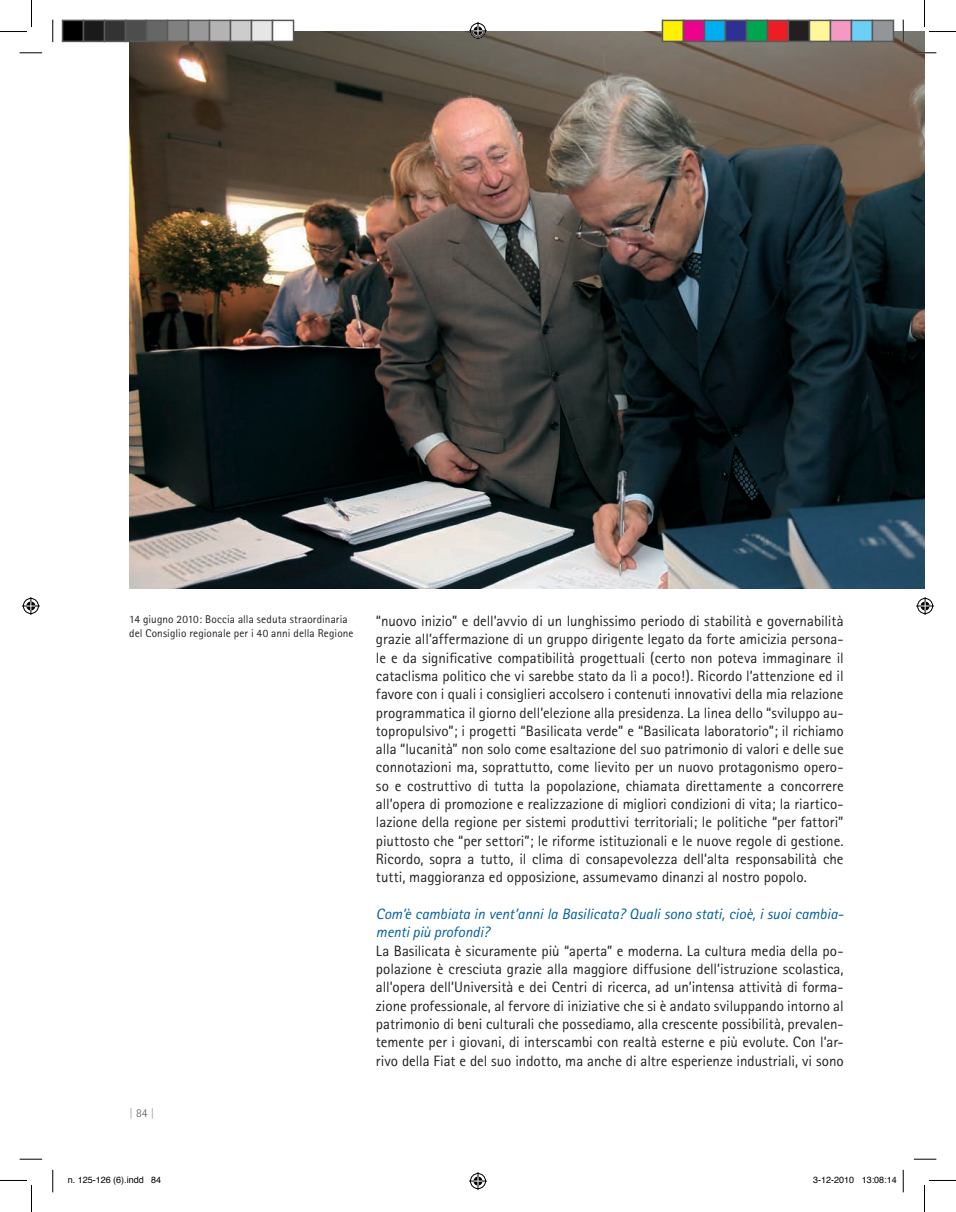
<style>
.page{position:relative;width:956px;height:1212px;background:#fff}
.page>*{position:absolute;margin:0;border:0;box-sizing:border-box;transform-origin:0 0}
.t1{font:15px/18.3px "Rotis Sans Serif";color:#231f20;text-align:justify}
.t2{font:300 12px "Rotis Sans Serif";color:#8a8c8f}
.t3{font:11.25px/13.5px "Rotis Sans Serif";letter-spacing:.01em;color:#231f20}
.t4{font:9px "Helvetica";color:#000}
.s1{color:#57585a}
.s2{font-style:italic;color:#005d9c}
</style>
<div class="page">
<img style="left:129px;top:32px;width:795px;height:557px">
<svg style="left:20px;top:52px;width:22px;height:2px"></svg>
<svg style="left:914px;top:52px;width:22px;height:2px"></svg>
<svg style="left:20px;top:1158px;width:22px;height:1px"></svg>
<svg style="left:914px;top:1158px;width:22px;height:1px"></svg>
<svg style="left:52px;top:20px;width:2px;height:22px"></svg>
<svg style="left:52px;top:1169px;width:2px;height:22px"></svg>
<svg style="left:903px;top:20px;width:1px;height:22px"></svg>
<svg style="left:903px;top:1169px;width:1px;height:22px"></svg>
<svg style="left:0;top:0;width:32px;height:32px"></svg>
<svg style="left:0;top:1180px;width:32px;height:31px"></svg>
<svg style="left:924px;top:0;width:32px;height:32px"></svg>
<svg style="left:924px;top:1180px;width:32px;height:31px"></svg>
<svg style="left:469px;top:22px;width:18px;height:18px"></svg>
<svg style="left:469px;top:1172px;width:18px;height:17px"></svg>
<svg style="left:22px;top:597px;width:18px;height:18px"></svg>
<svg style="left:916px;top:597px;width:18px;height:18px"></svg>
<div style="left:63px;top:20px;width:21px;height:21px;background:#000"></div>
<div style="left:62px;top:20px;width:22px;height:22px;border:2px solid #595959"></div>
<div style="left:84px;top:20px;width:21px;height:21px;background:#1a1a1a"></div>
<div style="left:83px;top:20px;width:22px;height:22px;border:2px solid #595959"></div>
<div style="left:105px;top:20px;width:21px;height:21px;background:#333"></div>
<div style="left:104px;top:20px;width:22px;height:22px;border:2px solid #595959"></div>
<div style="left:126px;top:20px;width:21px;height:21px;background:#4d4d4d"></div>
<div style="left:125px;top:20px;width:22px;height:22px;border:2px solid #595959"></div>
<div style="left:147px;top:20px;width:21px;height:21px;background:#666"></div>
<div style="left:146px;top:20px;width:22px;height:22px;border:2px solid #595959"></div>
<div style="left:168px;top:20px;width:21px;height:21px;background:#808080"></div>
<div style="left:167px;top:20px;width:22px;height:22px;border:2px solid #595959"></div>
<div style="left:189px;top:20px;width:21px;height:21px;background:#999"></div>
<div style="left:188px;top:20px;width:22px;height:22px;border:2px solid #595959"></div>
<div style="left:210px;top:20px;width:21px;height:21px;background:#b3b3b3"></div>
<div style="left:209px;top:20px;width:22px;height:22px;border:2px solid #595959"></div>
<div style="left:231px;top:20px;width:21px;height:21px;background:#ccc"></div>
<div style="left:230px;top:20px;width:22px;height:22px;border:2px solid #595959"></div>
<div style="left:252px;top:20px;width:21px;height:21px;background:#e6e6e6"></div>
<div style="left:251px;top:20px;width:22px;height:22px;border:2px solid #595959"></div>
<div style="left:273px;top:20px;width:21px;height:21px;background:#fff"></div>
<div style="left:272px;top:20px;width:22px;height:22px;border:2px solid #595959"></div>
<div style="left:662px;top:20px;width:21px;height:21px;background:#fff101"></div>
<div style="left:662px;top:20px;width:22px;height:22px;border:2px solid #595959"></div>
<div style="left:683px;top:20px;width:21px;height:21px;background:#ed028c"></div>
<div style="left:683px;top:20px;width:22px;height:22px;border:2px solid #595959"></div>
<div style="left:704px;top:20px;width:21px;height:21px;background:#00aeef"></div>
<div style="left:704px;top:20px;width:22px;height:22px;border:2px solid #595959"></div>
<div style="left:725px;top:20px;width:21px;height:21px;background:#2e3092"></div>
<div style="left:725px;top:20px;width:22px;height:22px;border:2px solid #595959"></div>
<div style="left:746px;top:20px;width:21px;height:21px;background:#00a54f"></div>
<div style="left:746px;top:20px;width:22px;height:22px;border:2px solid #595959"></div>
<div style="left:767px;top:20px;width:21px;height:21px;background:#ee1d23"></div>
<div style="left:767px;top:20px;width:22px;height:22px;border:2px solid #595959"></div>
<div style="left:788px;top:20px;width:21px;height:21px;background:#231f20"></div>
<div style="left:788px;top:20px;width:22px;height:22px;border:2px solid #595959"></div>
<div style="left:809px;top:20px;width:21px;height:21px;background:#fff79a"></div>
<div style="left:809px;top:20px;width:22px;height:22px;border:2px solid #595959"></div>
<div style="left:830px;top:20px;width:21px;height:21px;background:#f499c2"></div>
<div style="left:830px;top:20px;width:22px;height:22px;border:2px solid #595959"></div>
<div style="left:851px;top:20px;width:21px;height:21px;background:#6bcff6"></div>
<div style="left:851px;top:20px;width:22px;height:22px;border:2px solid #595959"></div>
<div style="left:872px;top:20px;width:21px;height:21px;background:#939598"></div>
<div style="left:872px;top:20px;width:22px;height:22px;border:2px solid #595959"></div>
<p class="t3" style="left:129px;top:612px;width:226px">14 giugno 2010: Boccia alla seduta straordinaria del Consiglio regionale per i 40 anni della Regione</p>
<p class="t2" style="left:129px;top:1105px;width:27px">|<span class="s1">84</span>|</p>
<p class="t1" style="left:376px;top:611px;width:469px">“nuovo inizio” e dell’avvio di un lunghissimo periodo di stabilità e governabilità grazie all’affermazione di un gruppo dirigente legato da forte amicizia persona&shy;le e da significative compatibilità progettuali (certo non poteva immaginare il cataclisma politico che vi sarebbe stato da lì a poco!). Ricordo l’attenzione ed il favore con i quali i consiglieri accolsero i contenuti innovativi della mia relazione programmatica il giorno dell’elezione alla presidenza. La linea dello “sviluppo au&shy;topropulsivo”; i progetti “Basilicata verde” e “Basilicata laboratorio”; il richiamo alla “lucanità” non solo come esaltazione del suo patrimonio di valori e delle sue connotazioni ma, soprattutto, come lievito per un nuovo protagonismo opero&shy;so e costruttivo di tutta la popolazione, chiamata direttamente a concorrere all’opera di promozione e realizzazione di migliori condizioni di vita; la riartico&shy;lazione della regione per sistemi produttivi territoriali; le politiche “per fattori” piuttosto che “per settori”; le riforme istituzionali e le nuove regole di gestione.<br>Ricordo, sopra a tutto, il clima di consapevolezza dell’alta responsabilità che tutti, maggioranza ed opposizione, assumevamo dinanzi al nostro popolo.</p>
<p class="t1" style="left:376px;top:904px;width:469px;text-align:left"><span class="s2">Com’è cambiata in vent’anni la Basilicata? Quali sono stati, cioè, i suoi cambia&shy;menti più profondi?<br></span>La Basilicata è sicuramente più “aperta” e moderna. La cultura media della po&shy;polazione è cresciuta grazie alla maggiore diffusione dell’istruzione scolastica, all’opera dell’Università e dei Centri di ricerca, ad un’intensa attività di forma&shy;zione professionale, al fervore di iniziative che si è andato sviluppando intorno al patrimonio di beni culturali che possediamo, alla crescente possibilità, prevalen&shy;temente per i giovani, di interscambi con realtà esterne e più evolute. Con l’ar&shy;rivo della Fiat e del suo indotto, ma anche di altre esperienze industriali, vi sono</p>
<p class="t4" style="left:68px;top:1173px;width:95px">n. 125-126 (6).indd 84</p>
<p class="t4" style="left:813px;top:1173px;width:85px">3-12-2010 13:08:14</p>
</div>
